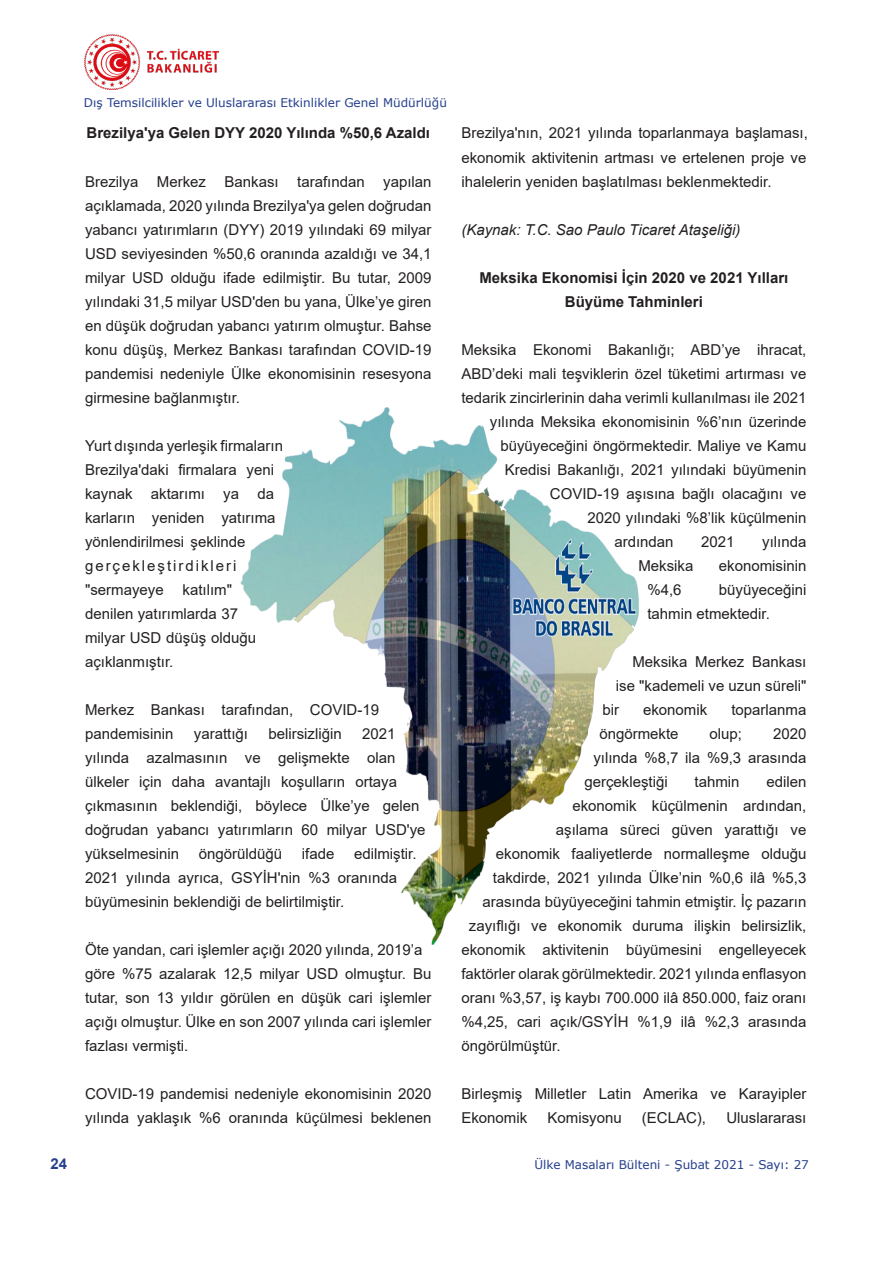
<style>
.page{position:relative;width:893px;height:1263px;background:#fff}
.page>*{position:absolute;margin:0;border:0;box-sizing:border-box;transform-origin:0 0}
.t1{font:15px/24px "Arial";color:#231f20}
.t2{font:700 15px/24px "Arial";color:#231f20;text-align:center}
.t3{font:italic 15px "Arial";color:#231f20}
.t4{font:700 15px "Arial";color:#253f8e}
.t5{font:12px "Verdana";color:#253f8e}
</style>
<div class="page">
<img style="left:85px;top:35px;width:133px;height:55px">
<img style="left:240px;top:407px;width:399px;height:538px">
<p class="t4" style="left:51px;top:1153px;width:18px">24</p>
<p class="t5" style="left:84px;top:94px;width:364px">Dış Temsilcilikler ve Uluslararası Etkinlikler Genel Müdürlüğü</p>
<p class="t2" style="left:87px;top:121px;width:345px">Brezilya'ya Gelen DYY 2020 Yılında %50,6 Azaldı</p>
<p class="t1" style="left:85px;top:169px;width:348px;text-align:justify">Brezilya Merkez Bankası tarafından yapılan açıklamada, 2020 yılında Brezilya'ya gelen doğrudan yabancı yatırımların (DYY) 2019 yılındaki 69 milyar USD seviyesinden %50,6 oranında azaldığı ve 34,1 milyar USD olduğu ifade edilmiştir. Bu tutar, 2009 yılındaki 31,5 milyar USD'den bu yana, Ülke’ye giren en düşük doğrudan yabancı yatırım olmuştur. Bahse konu düşüş, Merkez Bankası tarafından COVID-19 pandemisi nedeniyle Ülke ekonomisinin resesyona girmesine bağlanmıştır.</p>
<p class="t1" style="left:85px;top:433px;width:199px">Yurt dışında yerleşik firmaların<br>Brezilya'daki firmalara yeni kaynak aktarımı ya da karların yeniden yatırıma yönlendirilmesi şeklinde gerçekleştirdikleri "sermayeye</p>
<p class="t1" style="left:85px;top:577px;width:172px;text-indent:98px">katılım" denilen yatırımlarda 37 milyar USD düşüş olduğu açıklanmıştır.</p>
<p class="t1" style="left:85px;top:697px;width:295px">Merkez Bankası tarafından, COVID-19 pandemisinin</p>
<p class="t1" style="left:85px;top:721px;width:342px;text-indent:277px">2021 yılında azalmasının ve gelişmekte olan ülkeler için daha avantajlı koşulların ortaya çıkmasının beklendiği, böylece Ülke’ye gelen doğrudan yabancı yatırımların 60 milyar USD'ye yükselmesinin</p>
<p class="t1" style="left:194px;top:721px;width:56px">yarattığı</p>
<p class="t1" style="left:268px;top:721px;width:75px">belirsizliğin</p>
<p class="t1" style="left:199px;top:841px;width:85px">öngörüldüğü</p>
<p class="t1" style="left:302px;top:841px;width:34px">ifade</p>
<p class="t1" style="left:85px;top:841px;width:333px;text-indent:269px">edilmiştir.<br>2021 yılında ayrıca, GSYİH'nin %3 oranında büyümesinin beklendiği de belirtilmiştir.</p>
<p class="t1" style="left:85px;top:937px;width:348px">Öte yandan, cari işlemler açığı 2020 yılında, 2019’a göre %75 azalarak 12,5 milyar USD olmuştur. Bu tutar, son 13 yıldır görülen en düşük cari işlemler açığı olmuştur. Ülke en son 2007 yılında cari işlemler fazlası vermişti.</p>
<p class="t1" style="left:85px;top:1081px;width:348px">COVID-19 pandemisi nedeniyle ekonomisinin 2020 yılında yaklaşık %6 oranında küçülmesi beklenen</p>
<p class="t1" style="left:461px;top:121px;width:348px;text-align:justify">Brezilya'nın, 2021 yılında toparlanmaya başlaması, ekonomik aktivitenin artması ve ertelenen proje ve ihalelerin yeniden başlatılması beklenmektedir.</p>
<p class="t3" style="left:461px;top:220px;width:281px">(Kaynak: T.C. Sao Paulo Ticaret Ataşeliği)</p>
<p class="t2" style="left:479px;top:265px;width:311px">Meksika Ekonomisi İçin 2020 ve 2021 Yılları<br>Büyüme Tahminleri</p>
<p class="t1" style="left:461px;top:337px;width:346px">Meksika Ekonomi Bakanlığı; ABD’ye ihracat,</p>
<p class="t1" style="left:461px;top:361px;width:346px">ABD’deki mali teşviklerin özel tüketimi artırması ve</p>
<p class="t1" style="left:461px;top:385px;width:346px">tedarik zincirlerinin daha verimli kullanılması ile 2021</p>
<p class="t1" style="left:490px;top:409px;width:318px">yılında Meksika ekonomisinin %6’nın üzerinde</p>
<p class="t1" style="left:500px;top:433px;width:307px">büyüyeceğini öngörmektedir. Maliye ve Kamu</p>
<p class="t1" style="left:505px;top:457px;width:303px">Kredisi Bakanlığı, 2021 yılındaki büyümenin</p>
<p class="t1" style="left:550px;top:481px;width:258px">COVID-19 aşısına bağlı olacağını ve</p>
<p class="t1" style="left:587px;top:505px;width:220px">2020 yılındaki %8’lik küçülmenin</p>
<p class="t1" style="left:614px;top:529px;width:61px">ardından</p>
<p class="t1" style="left:701px;top:529px;width:35px">2021</p>
<p class="t1" style="left:762px;top:529px;width:46px">yılında</p>
<p class="t1" style="left:638px;top:553px;width:57px">Meksika</p>
<p class="t1" style="left:719px;top:553px;width:89px">ekonomisinin</p>
<p class="t1" style="left:647px;top:577px;width:36px">%4,6</p>
<p class="t1" style="left:647px;top:577px;width:160px;text-indent:71px">büyüyeceğini tahmin etmektedir.</p>
<p class="t1" style="left:632px;top:649px;width:175px">Meksika Merkez Bankası</p>
<p class="t1" style="left:616px;top:673px;width:192px">ise "kademeli ve uzun süreli"</p>
<p class="t1" style="left:602px;top:697px;width:18px">bir</p>
<p class="t1" style="left:643px;top:697px;width:66px">ekonomik</p>
<p class="t1" style="left:731px;top:697px;width:77px">toparlanma</p>
<p class="t1" style="left:599px;top:721px;width:81px">öngörmekte</p>
<p class="t1" style="left:709px;top:721px;width:34px">olup;</p>
<p class="t1" style="left:773px;top:721px;width:35px">2020</p>
<p class="t1" style="left:593px;top:745px;width:214px">yılında %8,7 ila %9,3 arasında</p>
<p class="t1" style="left:584px;top:769px;width:85px">gerçekleştiği</p>
<p class="t1" style="left:694px;top:769px;width:47px">tahmin</p>
<p class="t1" style="left:766px;top:769px;width:42px">edilen</p>
<p class="t1" style="left:572px;top:793px;width:235px">ekonomik küçülmenin ardından,</p>
<p class="t1" style="left:556px;top:817px;width:252px">aşılama süreci güven yarattığı ve</p>
<p class="t1" style="left:496px;top:841px;width:312px">ekonomik faaliyetlerde normalleşme olduğu</p>
<p class="t1" style="left:493px;top:865px;width:315px">takdirde, 2021 yılında Ülke’nin %0,6 ilâ %5,3</p>
<p class="t1" style="left:482px;top:889px;width:325px">arasında büyüyeceğini tahmin etmiştir. İç pazarın</p>
<p class="t1" style="left:469px;top:913px;width:339px">zayıflığı ve ekonomik duruma ilişkin belirsizlik,</p>
<p class="t1" style="left:461px;top:937px;width:346px">ekonomik aktivitenin büyümesini engelleyecek</p>
<p class="t1" style="left:461px;top:961px;width:346px">faktörler olarak görülmektedir. 2021 yılında enflasyon</p>
<p class="t1" style="left:461px;top:985px;width:346px">oranı %3,57, iş kaybı 700.000 ilâ 850.000, faiz oranı</p>
<p class="t1" style="left:461px;top:1009px;width:346px">%4,25, cari açık/GSYİH %1,9 ilâ %2,3 arasında</p>
<p class="t1" style="left:461px;top:1033px;width:101px">öngörülmüştür.</p>
<p class="t1" style="left:461px;top:1081px;width:346px">Birleşmiş Milletler Latin Amerika ve Karayipler<br>Ekonomik</p>
<p class="t1" style="left:547px;top:1105px;width:76px">Komisyonu</p>
<p class="t1" style="left:642px;top:1105px;width:66px">(ECLAC),</p>
<p class="t1" style="left:726px;top:1105px;width:82px">Uluslararası</p>
<p class="t5" style="left:534px;top:1157px;width:276px">Ülke Masaları Bülteni - Şubat 2021 - Sayı: 27</p>
</div>
